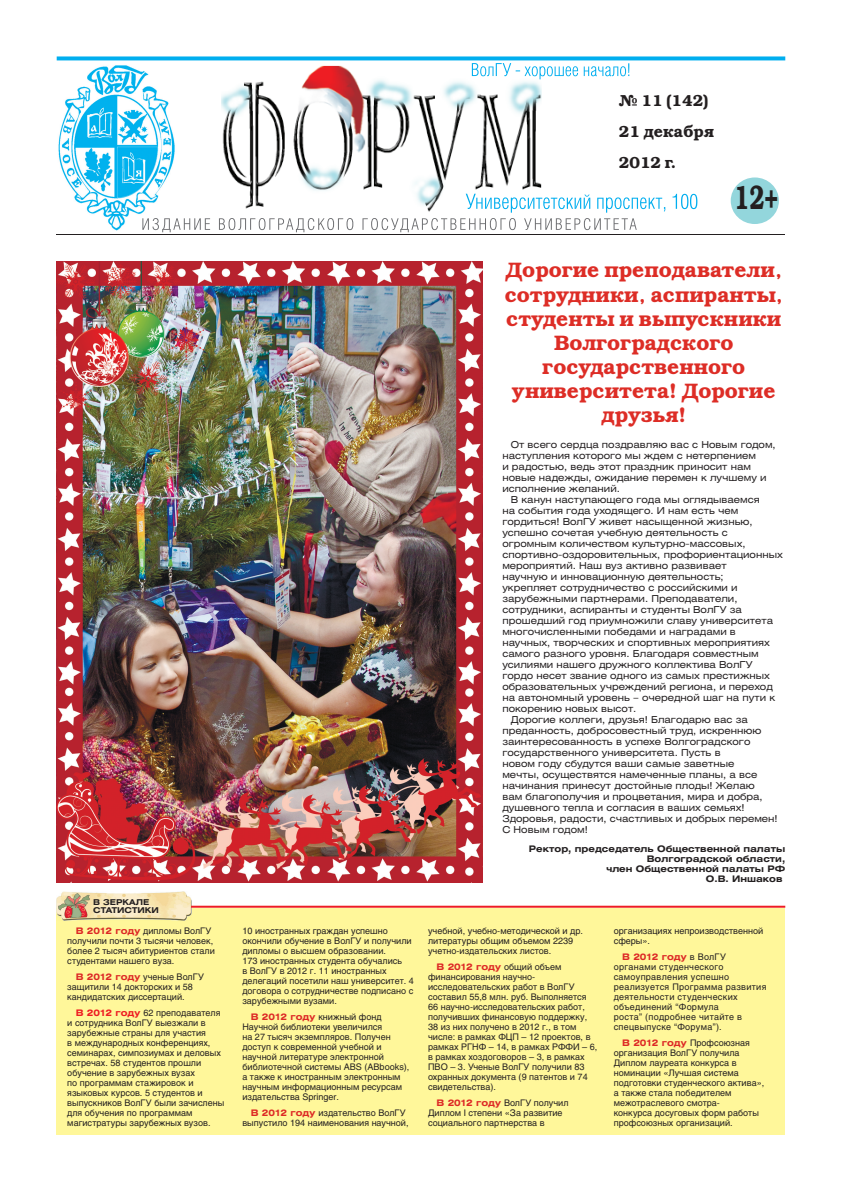
<style>
.page{position:relative;width:842px;height:1191px;background:#fff}
.page>*{position:absolute;margin:0;border:0;box-sizing:border-box;transform-origin:0 0}
.t1{font:600 33.9px "Bookman C";color:#231f20;scale:.68 1}
.t2{font:600 21px/24px "Bookman C";color:#dd2d26;text-align:center}
.t3{font:600 16px/31px "Bookman C";color:#231f20}
.t4{font:9.5px "Helios Ext";color:#231f20}
.t5{font:9px/10px "Helios";color:#231f20}
.t6{font:9px/10px "Helios";letter-spacing:.03em;color:#231f20}
.t7{font:700 9px "Helios Ext";color:#231f20}
.t8{font:700 9px "Helios Ext";color:#dd2926}
.t9{font:700 8px/8.5px "Helios Ext";color:#231f20}
.s1{font-family:"Helios Ext";font-weight:700;color:#dd2926}
.s2{font-family:"Helios Ext";font-weight:700;color:#ee1d23}
.s3{font-family:"Helios";font-weight:400;color:#231f20}
</style>
<div class="page">
<div style="left:57px;top:908px;width:728px;height:226px;background:#fff79a"></div>
<img style="left:221px;top:60px;width:321px;height:134px">
<img style="left:58px;top:65px;width:117px;height:166px">
<svg style="left:57px;top:56px;width:728px;height:4px;fill:#00aeef"></svg>
<hr style="left:57px;top:234px;width:728px;height:1px;background:#231f20">
<svg style="left:472px;top:63px;width:157px;height:16px"></svg>
<svg style="left:142px;top:194px;width:555px;height:38px"></svg>
<div style="left:731px;top:177px;width:48px;height:47px;background:#93d6dc;border-radius:50%"></div>
<img style="left:57px;top:891px;width:135px;height:29px">
<hr style="left:191px;top:905px;width:594px;height:2px;background:#ee1d23">
<img style="left:57px;top:261px;width:425px;height:621px">
<h3 class="t3" style="left:619px;top:85px;width:96px">№ 11 (142)<br>21 декабря<br>2012 г.</h3>
<h1 class="t1" style="left:734px;top:177px;width:66px">12+</h1>
<p class="t9" style="left:93px;top:897px;width:67px">В ЗЕРКАЛЕ<br>СТАТИСТИКИ</p>
<p class="t5" style="left:67px;top:926px;width:149px;text-indent:9px"><span class="s1">В 2012 году</span> дипломы ВолГУ получили почти 3 тысячи человек, более 2 тысяч абитуриентов стали студентами нашего вуза.</p>
<p class="t5" style="left:67px;top:971px;width:138px;text-indent:9px"><span class="s1">В 2012 году</span> ученые ВолГУ защитили 14 докторских и 58 кандидатских диссертаций.</p>
<p class="t5" style="left:67px;top:1007px;width:158px;text-indent:9px"><span class="s2">В 2012 году</span> 62 преподавателя и сотрудника ВолГУ выезжали в зарубежные страны для участия<br>в международных конференциях, семинарах, симпозиумах и деловых встречах. 58 студентов прошли обучение в зарубежных вузах<br>по программам стажировок и языковых курсов. 5 студентов и выпускников ВолГУ были зачислены для обучения по программам магистратуры зарубежных вузов.</p>
<h2 class="t2" style="left:505px;top:258px;width:280px">Дорогие преподаватели, сотрудники, аспиранты, студенты и выпускники<br>Волгоградского государственного университета! Дорогие друзья!</h2>
<p class="t4" style="left:511px;top:439px;width:266px">От всего сердца поздравляю вас с Новым годом,</p>
<p class="t4" style="left:502px;top:450px;width:255px">наступления которого мы ждем с нетерпением</p>
<p class="t4" style="left:502px;top:461px;width:250px">и радостью, ведь этот праздник приносит нам</p>
<p class="t4" style="left:502px;top:472px;width:266px">новые надежды, ожидание перемен к лучшему и</p>
<p class="t4" style="left:502px;top:483px;width:119px">исполнение желаний.</p>
<p class="t4" style="left:511px;top:494px;width:250px">В канун наступающего года мы оглядываемся</p>
<p class="t4" style="left:502px;top:505px;width:238px">на события года уходящего. И нам есть чем</p>
<p class="t4" style="left:502px;top:516px;width:252px">гордиться! ВолГУ живет насыщенной жизнью,</p>
<p class="t4" style="left:502px;top:527px;width:227px">успешно сочетая учебную деятельность с</p>
<p class="t4" style="left:502px;top:538px;width:245px">огромным количеством культурно-массовых,</p>
<p class="t4" style="left:502px;top:549px;width:282px">спортивно-оздоровительных, профориентационных</p>
<p class="t4" style="left:502px;top:560px;width:226px">мероприятий. Наш вуз активно развивает</p>
<p class="t4" style="left:502px;top:571px;width:223px">научную и инновационную деятельность;</p>
<p class="t4" style="left:502px;top:582px;width:237px">укрепляет сотрудничество с российскими и</p>
<p class="t4" style="left:502px;top:593px;width:237px">зарубежными партнерами. Преподаватели,</p>
<p class="t4" style="left:502px;top:604px;width:241px">сотрудники, аспиранты и студенты ВолГУ за</p>
<p class="t4" style="left:502px;top:615px;width:272px">прошедший год приумножили славу университета</p>
<p class="t4" style="left:502px;top:626px;width:235px">многочисленными победами и наградами в</p>
<p class="t4" style="left:502px;top:637px;width:269px">научных, творческих и спортивных мероприятиях</p>
<p class="t4" style="left:502px;top:648px;width:258px">самого разного уровня. Благодаря совместным</p>
<p class="t4" style="left:502px;top:659px;width:252px">усилиями нашего дружного коллектива ВолГУ</p>
<p class="t4" style="left:502px;top:670px;width:269px">гордо несет звание одного из самых престижных</p>
<p class="t4" style="left:502px;top:681px;width:272px">образовательных учреждений региона, и переход</p>
<p class="t4" style="left:502px;top:692px;width:274px">на автономный уровень – очередной шаг на пути к</p>
<p class="t4" style="left:502px;top:703px;width:136px">покорению новых высот.</p>
<p class="t4" style="left:511px;top:714px;width:238px">Дорогие коллеги, друзья! Благодарю вас за</p>
<p class="t4" style="left:502px;top:725px;width:261px">преданность, добросовестный труд, искреннюю</p>
<p class="t4" style="left:502px;top:736px;width:250px">заинтересованность в успехе Волгоградского</p>
<p class="t4" style="left:502px;top:747px;width:220px">государственного университета. Пусть в</p>
<p class="t4" style="left:502px;top:758px;width:234px">новом году сбудутся ваши самые заветные</p>
<p class="t4" style="left:502px;top:769px;width:257px">мечты, осуществятся намеченные планы, а все</p>
<p class="t4" style="left:502px;top:780px;width:254px">начинания принесут достойные плоды! Желаю</p>
<p class="t4" style="left:502px;top:791px;width:262px">вам благополучия и процветания, мира и добра,</p>
<p class="t4" style="left:502px;top:802px;width:244px">душевного тепла и согласия в ваших семьях!</p>
<p class="t4" style="left:502px;top:813px;width:277px">Здоровья, радости, счастливых и добрых перемен!</p>
<p class="t4" style="left:502px;top:824px;width:87px">С Новым годом!</p>
<p class="t7" style="left:529px;top:843px;width:258px">Ректор, председатель Общественной палаты</p>
<p class="t7" style="left:647px;top:853px;width:140px">Волгоградской области,</p>
<p class="t7" style="left:606px;top:863px;width:181px">член Общественной палаты РФ</p>
<p class="t7" style="left:706px;top:873px;width:78px">О.В. Иншаков</p>
<p class="t5" style="left:242px;top:926px;width:173px">10 иностранных граждан успешно окончили обучение в ВолГУ и получили дипломы о высшем образовании.<br>173 иностранных студента обучались<br>в ВолГУ в 2012 г. 11 иностранных делегаций посетили наш университет. 4 договора о сотрудничестве подписано с зарубежными вузами.</p>
<p class="t5" style="left:242px;top:1011px;width:169px;text-indent:9px"><span class="s1">В 2012 году</span> книжный фонд<br>Научной библиотеки увеличился<br>на 27 тысяч экземпляров. Получен доступ к современной учебной и научной литературе электронной библиотечной системы ABS (ABbooks), а также к иностранным электронным научным информационным ресурсам издательства Springer.</p>
<p class="t5" style="left:242px;top:1107px;width:168px;text-indent:9px"><span class="s1">В 2012 году</span> издательство ВолГУ выпустило 194 наименования научной,</p>
<p class="t5" style="left:428px;top:926px;width:156px">учебной, учебно-методической и др. литературы общим объемом 2239 учетно-издательских листов.</p>
<p class="t5" style="left:428px;top:961px;width:171px;text-indent:9px"><span class="s1">В 2012 году</span> общий объем финансирования научно&shy;исследовательских работ в ВолГУ составил 55,8 млн. руб. Выполняется<br>66 научно-исследовательских работ, получивших финансовую поддержку,<br>38 из них получено в 2012 г., в том числе: в рамках ФЦП – 12 проектов, в рамках РГНФ – 14, в рамках РФФИ – 6, в рамках хоздоговоров – 3, в рамках<br>ПВО – 3. Ученые ВолГУ получили 83 охранных документа (9 патентов и 74 свидетельства).</p>
<p class="t5" style="left:428px;top:1097px;width:142px;text-indent:9px"><span class="s1">В 2012 году</span> ВолГУ получил<br>Диплом I степени «За развитие социального партнерства в</p>
<p class="t5" style="left:614px;top:926px;width:151px">организациях непроизводственной сферы».</p>
<p class="t8" style="left:622px;top:951px;width:105px">В 2012 году <span class="s3">в ВолГУ</span></p>
<p class="t6" style="left:614px;top:961px;width:154px">органами студенческого самоуправления успешно реализуется Программа развития деятельности студенческих объединений “Формула<br>роста” (подробнее читайте в спецвыпуске “Форума”).</p>
<p class="t5" style="left:614px;top:1037px;width:152px;text-indent:9px"><span class="s1">В 2012 году</span> Профсоюзная организация ВолГУ получила<br>Диплом лауреата конкурса в номинации «Лучшая система подготовки студенческого актива», а также стала победителем межотраслевого смотра-<br>конкурса досуговых форм работы профсоюзных организаций.</p>
</div>
